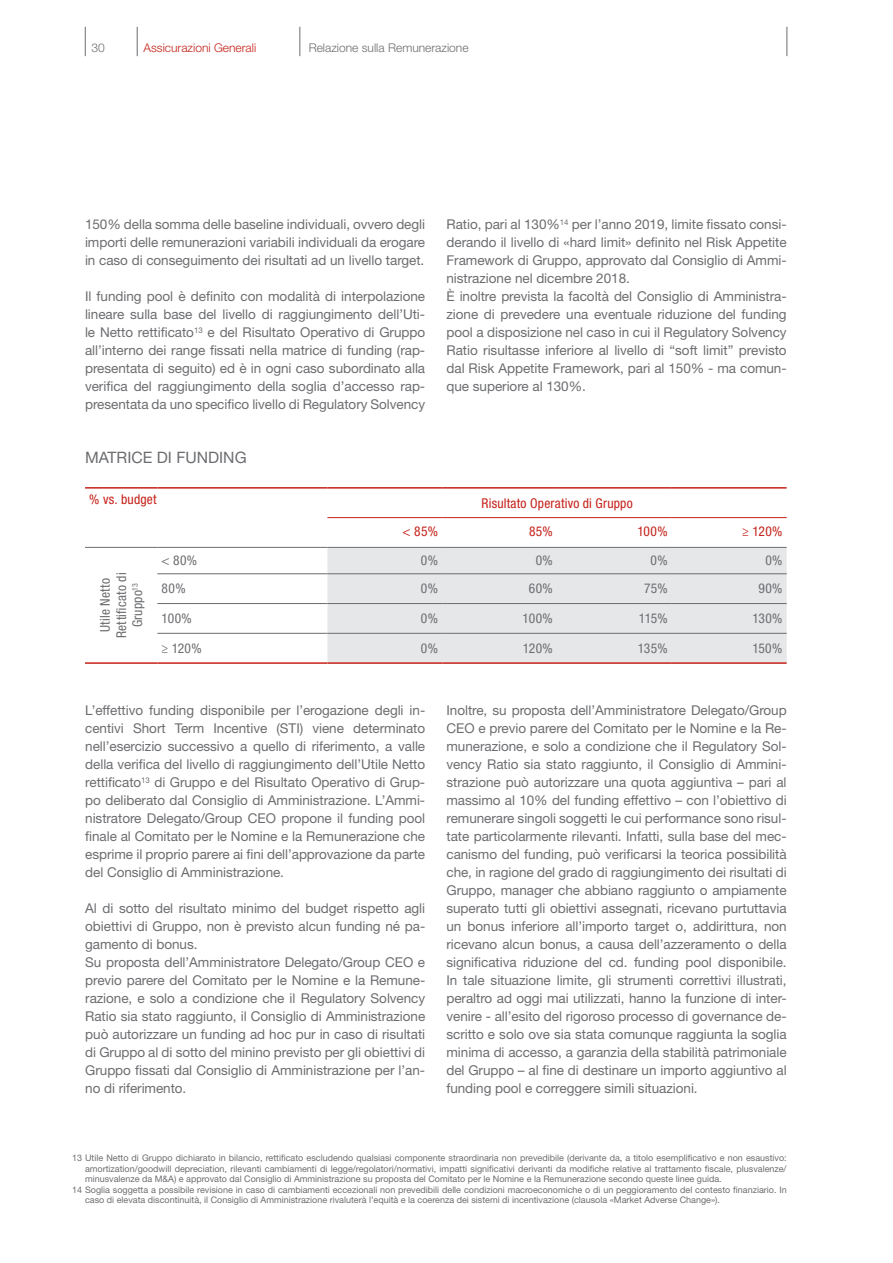
<style>
.page{position:relative;width:893px;height:1263px;background:#fff}
.page>*{position:absolute;margin:0;border:0;box-sizing:border-box;transform-origin:0 0}
.t1{font:15.75px "Helvetica Neue LT Std";color:#6c6d70}
.t2{font:13.5px/18px "Helvetica Neue LT Std";letter-spacing:-.005em;color:#6c6d70;text-align:justify}
.t3{font:condensed 13.5px/16.2px "Helvetica Neue LT Std";letter-spacing:.02em;color:#6c6d70;text-align:center}
.t4{font:condensed 13.5px "Helvetica Neue LT Std";letter-spacing:.015em;color:#c5221a}
.t5{font:300 12px "Helvetica Neue LT Std";color:#6c6d70}
.t6{font:300 12px "Helvetica Neue LT Std";color:#c5221a}
.t7{font:9px "Helvetica Neue LT Std";color:#6c6d70}
</style>
<div class="page">
<svg style="left:787px;top:27px;width:1px;height:29px"></svg>
<svg style="left:137px;top:27px;width:1px;height:29px"></svg>
<svg style="left:300px;top:27px;width:1px;height:29px"></svg>
<svg style="left:85px;top:27px;width:1px;height:29px"></svg>
<div style="left:327px;top:548px;width:460px;height:114px;background:#e6e7e9"></div>
<hr style="left:327px;top:547px;width:115px;height:1px;background:#6c6d70">
<hr style="left:442px;top:547px;width:115px;height:1px;background:#6c6d70">
<hr style="left:557px;top:547px;width:115px;height:1px;background:#6c6d70">
<hr style="left:672px;top:547px;width:115px;height:1px;background:#6c6d70">
<hr style="left:157px;top:573px;width:170px;height:1px;background:#6c6d70">
<hr style="left:327px;top:573px;width:115px;height:1px;background:#6c6d70">
<hr style="left:442px;top:573px;width:115px;height:1px;background:#6c6d70">
<hr style="left:557px;top:573px;width:115px;height:1px;background:#6c6d70">
<hr style="left:672px;top:573px;width:115px;height:1px;background:#6c6d70">
<hr style="left:157px;top:603px;width:170px;height:1px;background:#6c6d70">
<hr style="left:327px;top:603px;width:115px;height:1px;background:#6c6d70">
<hr style="left:442px;top:603px;width:115px;height:1px;background:#6c6d70">
<hr style="left:557px;top:603px;width:115px;height:1px;background:#6c6d70">
<hr style="left:672px;top:603px;width:115px;height:1px;background:#6c6d70">
<hr style="left:157px;top:633px;width:170px;height:1px;background:#6c6d70">
<hr style="left:327px;top:633px;width:115px;height:1px;background:#6c6d70">
<hr style="left:442px;top:633px;width:115px;height:1px;background:#6c6d70">
<hr style="left:557px;top:633px;width:115px;height:1px;background:#6c6d70">
<hr style="left:672px;top:633px;width:115px;height:1px;background:#6c6d70">
<hr style="left:85px;top:487px;width:72px;height:2px;background:#c5221a">
<hr style="left:157px;top:487px;width:170px;height:2px;background:#c5221a">
<hr style="left:85px;top:547px;width:72px;height:1px;background:#6c6d70">
<hr style="left:327px;top:487px;width:115px;height:2px;background:#c5221a">
<hr style="left:442px;top:487px;width:115px;height:2px;background:#c5221a">
<hr style="left:557px;top:487px;width:115px;height:2px;background:#c5221a">
<hr style="left:672px;top:487px;width:115px;height:2px;background:#c5221a">
<hr style="left:327px;top:517px;width:115px;height:1px;background:#c5221a">
<hr style="left:442px;top:517px;width:115px;height:1px;background:#c5221a">
<hr style="left:557px;top:517px;width:115px;height:1px;background:#c5221a">
<hr style="left:672px;top:517px;width:115px;height:1px;background:#c5221a">
<hr style="left:157px;top:547px;width:170px;height:1px;background:#6c6d70">
<hr style="left:157px;top:662px;width:170px;height:2px;background:#c5221a">
<hr style="left:327px;top:662px;width:115px;height:2px;background:#c5221a">
<hr style="left:442px;top:662px;width:115px;height:2px;background:#c5221a">
<hr style="left:557px;top:662px;width:115px;height:2px;background:#c5221a">
<hr style="left:672px;top:662px;width:115px;height:2px;background:#c5221a">
<hr style="left:85px;top:662px;width:72px;height:2px;background:#c5221a">
<p class="t5" style="left:91px;top:40px;width:15px">30</p>
<p class="t6" style="left:144px;top:40px;width:114px">Assicurazioni Generali</p>
<p class="t5" style="left:309px;top:40px;width:161px">Relazione sulla Remunerazione</p>
<p class="t2" style="left:85px;top:215px;width:342px">150% della somma delle baseline individuali, ovvero degli importi delle remunerazioni variabili individuali da erogare in caso di conseguimento dei risultati ad un livello target.</p>
<p class="t2" style="left:85px;top:287px;width:342px">Il funding pool è definito con modalità di interpolazione lineare sulla base del livello di raggiungimento dell’Uti&shy;le Netto rettificato<sup>13</sup> e del Risultato Operativo di Gruppo all’interno dei range fissati nella matrice di funding (rap&shy;presentata di seguito) ed è in ogni caso subordinato alla verifica del raggiungimento della soglia d’accesso rap&shy;presentata da uno specifico livello di Regulatory Solvency</p>
<p class="t2" style="left:446px;top:215px;width:342px;text-align:left">Ratio, pari al 130%<sup>14</sup> per l’anno 2019, limite fissato consi&shy;derando il livello di «hard limit» definito nel Risk Appetite Framework di Gruppo, approvato dal Consiglio di Ammi&shy;nistrazione nel dicembre 2018.<br>È inoltre prevista la facoltà del Consiglio di Amministra&shy;zione di prevedere una eventuale riduzione del funding pool a disposizione nel caso in cui il Regulatory Solvency Ratio risultasse inferiore al livello di “soft limit” previsto dal Risk Appetite Framework, pari al 150% - ma comun&shy;que superiore al 130%.</p>
<p class="t1" style="left:85px;top:448px;width:163px">MATRICE DI FUNDING</p>
<p class="t4" style="left:89px;top:491px;width:69px">% vs. budget</p>
<p class="t4" style="left:481px;top:495px;width:153px">Risultato Operativo di Gruppo</p>
<p class="t4" style="left:403px;top:523px;width:37px">&lt; 85%</p>
<p class="t4" style="left:529px;top:523px;width:25px">85%</p>
<p class="t4" style="left:637px;top:523px;width:32px">100%</p>
<p class="t4" style="left:742px;top:523px;width:42px">≥ 120%</p>
<p class="t3" style="left:97px;top:638px;width:67px;rotate:-90deg">Utile Netto<br>Rettificato di<br>Gruppo<sup>13</sup></p>
<p class="t3" style="left:162px;top:552px;width:37px">&lt; 80%</p>
<p class="t3" style="left:421px;top:552px;width:19px">0%</p>
<p class="t3" style="left:536px;top:552px;width:19px">0%</p>
<p class="t3" style="left:650px;top:552px;width:19px">0%</p>
<p class="t3" style="left:765px;top:552px;width:19px">0%</p>
<p class="t3" style="left:162px;top:580px;width:25px">80%</p>
<p class="t3" style="left:421px;top:580px;width:19px">0%</p>
<p class="t3" style="left:529px;top:580px;width:26px">60%</p>
<p class="t3" style="left:644px;top:580px;width:25px">75%</p>
<p class="t3" style="left:758px;top:580px;width:26px">90%</p>
<p class="t3" style="left:162px;top:610px;width:32px">100%</p>
<p class="t3" style="left:421px;top:610px;width:19px">0%</p>
<p class="t3" style="left:523px;top:610px;width:32px">100%</p>
<p class="t3" style="left:639px;top:610px;width:30px">115%</p>
<p class="t3" style="left:752px;top:610px;width:32px">130%</p>
<p class="t3" style="left:162px;top:640px;width:42px">≥ 120%</p>
<p class="t3" style="left:421px;top:640px;width:19px">0%</p>
<p class="t3" style="left:523px;top:640px;width:31px">120%</p>
<p class="t3" style="left:638px;top:640px;width:31px">135%</p>
<p class="t3" style="left:752px;top:640px;width:32px">150%</p>
<p class="t2" style="left:85px;top:701px;width:341px">L’effettivo funding disponibile per l’erogazione degli in&shy;centivi Short Term Incentive (STI) viene determinato nell’esercizio successivo a quello di riferimento, a valle della verifica del livello di raggiungimento dell’Utile Netto rettificato<sup>13</sup> di Gruppo e del Risultato Operativo di Grup&shy;po deliberato dal Consiglio di Amministrazione. L’Ammi&shy;nistratore Delegato/Group CEO propone il funding pool finale al Comitato per le Nomine e la Remunerazione che esprime il proprio parere ai fini dell’approvazione da parte del Consiglio di Amministrazione.</p>
<p class="t2" style="left:85px;top:899px;width:341px;text-align:left">Al di sotto del risultato minimo del budget rispetto agli obiettivi di Gruppo, non è previsto alcun funding né pa&shy;gamento di bonus.<br>Su proposta dell’Amministratore Delegato/Group CEO e previo parere del Comitato per le Nomine e la Remune&shy;razione, e solo a condizione che il Regulatory Solvency Ratio sia stato raggiunto, il Consiglio di Amministrazione può autorizzare un funding ad hoc pur in caso di risultati di Gruppo al di sotto del minino previsto per gli obiettivi di Gruppo fissati dal Consiglio di Amministrazione per l’an&shy;no di riferimento.</p>
<p class="t2" style="left:446px;top:701px;width:342px">Inoltre, su proposta dell’Amministratore Delegato/Group CEO e previo parere del Comitato per le Nomine e la Re&shy;munerazione, e solo a condizione che il Regulatory Sol&shy;vency Ratio sia stato raggiunto, il Consiglio di Ammini&shy;strazione può autorizzare una quota aggiuntiva – pari al massimo al 10% del funding effettivo – con l’obiettivo di remunerare singoli soggetti le cui performance sono risul&shy;tate particolarmente rilevanti. Infatti, sulla base del mec&shy;canismo del funding, può verificarsi la teorica possibilità che, in ragione del grado di raggiungimento dei risultati di Gruppo, manager che abbiano raggiunto o ampiamente superato tutti gli obiettivi assegnati, ricevano purtuttavia un bonus inferiore all’importo target o, addirittura, non ricevano alcun bonus, a causa dell’azzeramento o della significativa riduzione del cd. funding pool disponibile.<br>In tale situazione limite, gli strumenti correttivi illustrati, peraltro ad oggi mai utilizzati, hanno la funzione di inter&shy;venire - all’esito del rigoroso processo di governance de&shy;scritto e solo ove sia stata comunque raggiunta la soglia minima di accesso, a garanzia della stabilità patrimoniale del Gruppo – al fine di destinare un importo aggiuntivo al funding pool e correggere simili situazioni.</p>
<p class="t7" style="left:72px;top:1153px;width:716px">13 Utile Netto di Gruppo dichiarato in bilancio, rettificato escludendo qualsiasi componente straordinaria non prevedibile (derivante da, a titolo esemplificativo e non esaustivo:</p>
<p class="t7" style="left:85px;top:1163px;width:703px">amortization/goodwill depreciation, rilevanti cambiamenti di legge/regolatori/normativi, impatti significativi derivanti da modifiche relative al trattamento fiscale, plusvalenze/</p>
<p class="t7" style="left:85px;top:1174px;width:638px">minusvalenze da M&amp;A) e approvato dal Consiglio di Amministrazione su proposta del Comitato per le Nomine e la Remunerazione secondo queste linee guida.</p>
<p class="t7" style="left:72px;top:1184px;width:716px">14 Soglia soggetta a possibile revisione in caso di cambiamenti eccezionali non prevedibili delle condizioni macroeconomiche o di un peggioramento del contesto finanziario. In</p>
<p class="t7" style="left:85px;top:1195px;width:637px">caso di elevata discontinuità, il Consiglio di Amministrazione rivaluterà l’equità e la coerenza dei sistemi di incentivazione (clausola «Market Adverse Change»).</p>
</div>
